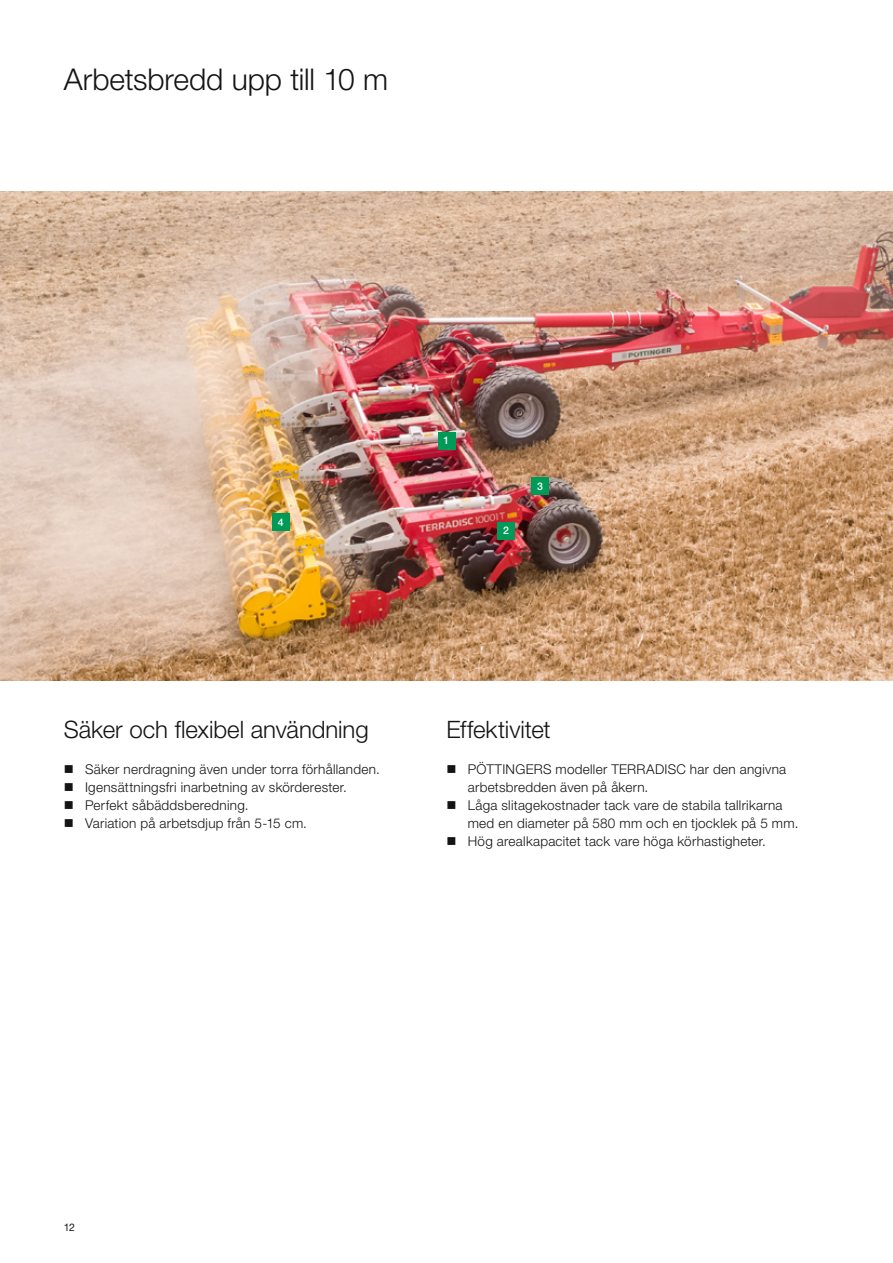
<style>
.page{position:relative;width:893px;height:1263px;background:#fff}
.page>*{position:absolute;margin:0;border:0;box-sizing:border-box;transform-origin:0 0}
.t1{font:300 30px "Helvetica Neue LTW1 G";letter-spacing:-.005em;color:#131413}
.t2{font:300 24px "Helvetica Neue LTW1 G";color:#131413}
.t3{font:300 13.5px/18px "Helvetica Neue LTW1 G";letter-spacing:.02em;color:#131413}
.t4{font:500 10.5px "Helvetica Neue LTW1 G";color:#fff}
.t5{font:10.5px "Helvetica Neue LTW1 G";color:#131413}
</style>
<div class="page">
<img style="left:0;top:191px;width:893px;height:489px">
<div style="left:531px;top:477px;width:18px;height:18px;background:#009a58"></div>
<div style="left:497px;top:522px;width:17px;height:17px;background:#009a58"></div>
<div style="left:272px;top:513px;width:17px;height:18px;background:#009a58"></div>
<div style="left:438px;top:432px;width:17px;height:17px;background:#009a58"></div>
<h1 class="t1" style="left:64px;top:61px;width:326px">Arbetsbredd upp till 10 m</h1>
<p class="t4" style="left:278px;top:516px;width:7px">4</p>
<p class="t4" style="left:444px;top:434px;width:7px">1</p>
<p class="t4" style="left:503px;top:524px;width:7px">2</p>
<p class="t4" style="left:537px;top:480px;width:7px">3</p>
<h2 class="t2" style="left:64px;top:715px;width:306px">Säker och flexibel användning</h2>
<p class="t3" style="left:64px;top:760px;width:317px">■ Säker nerdragning även under torra förhållanden.</p>
<p class="t3" style="left:64px;top:778px;width:285px">■ Igensättningsfri inarbetning av skörderester.</p>
<p class="t3" style="left:64px;top:796px;width:186px">■ Perfekt såbäddsberedning.</p>
<p class="t3" style="left:64px;top:814px;width:245px">■ Variation på arbetsdjup från 5-15 cm.</p>
<h2 class="t2" style="left:446px;top:715px;width:106px">Effektivitet</h2>
<p class="t3" style="left:468px;top:760px;width:320px;text-indent:-21px">■ PÖTTINGERS modeller TERRADISC har den angivna arbetsbredden även på åkern.</p>
<p class="t3" style="left:468px;top:796px;width:332px;text-indent:-21px">■ Låga slitagekostnader tack vare de stabila tallrikarna med en diameter på 580 mm och en tjocklek på 5 mm.</p>
<p class="t3" style="left:446px;top:832px;width:321px">■ Hög arealkapacitet tack vare höga körhastigheter.</p>
<p class="t5" style="left:64px;top:1220px;width:13px">12</p>
</div>
